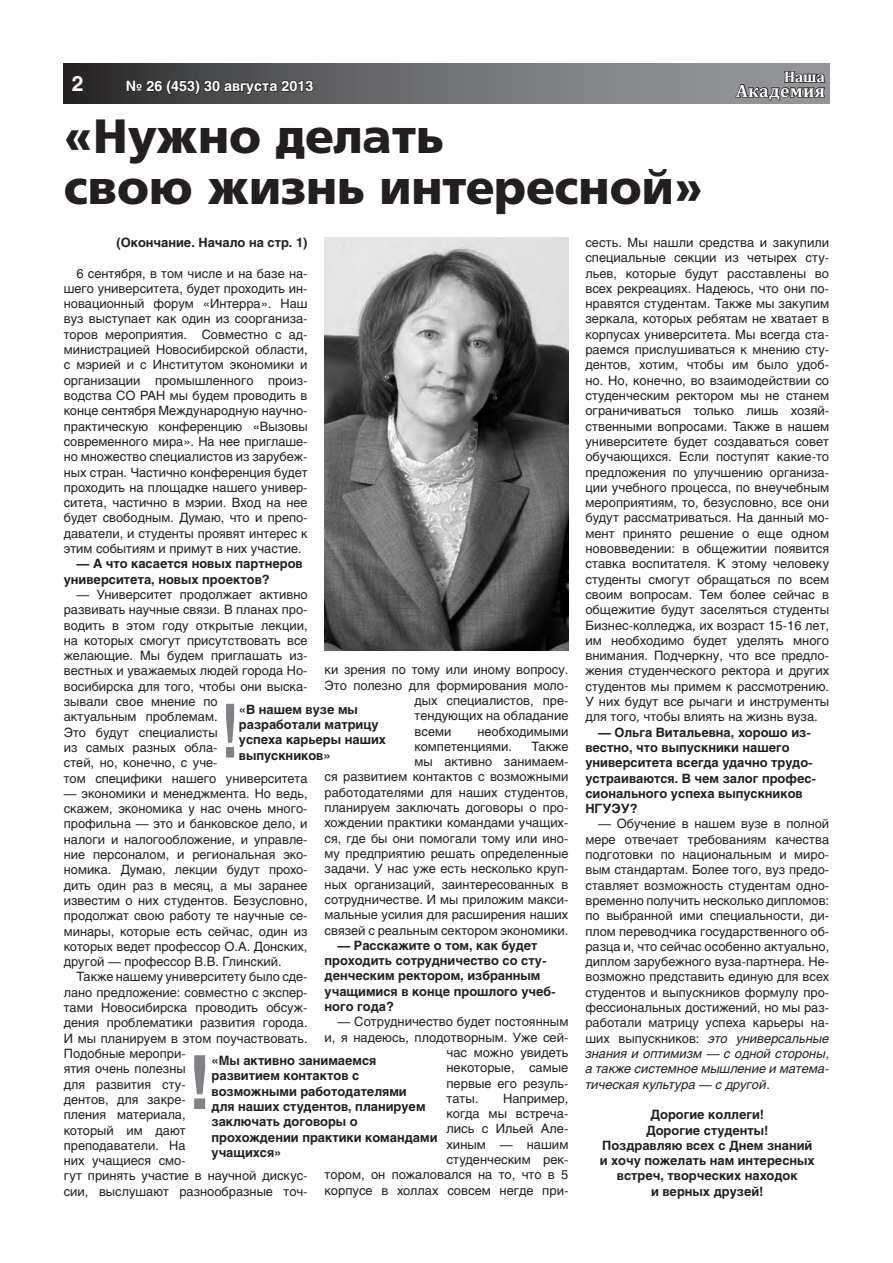
<style>
.page{position:relative;width:893px;height:1263px;background:#fff}
.page>*{position:absolute;margin:0;border:0;box-sizing:border-box;transform-origin:0 0}
.t1{font:700 48px/51px "AG Foreigner";color:#231f20}
.t2{font:700 21px "Helios";color:#fff}
.t3{font:700 17.85px "Cambria";letter-spacing:.02em;color:#fff}
.t4{font:700 15.3px "Cambria";color:#fff}
.t5{font:700 14.25px "Helios";color:#fff}
.t6{font:12.75px/15.3px "Helios";color:#231f20;text-align:justify}
.t7{font:700 12.75px/15.3px "Helios";color:#231f20}
.s1{font-style:italic}
</style>
<div class="page">
<svg style="left:64px;top:64px;width:765px;height:39px;background:#6b6c6f"></svg>
<svg style="left:734px;top:70px;width:92px;height:31px;background:#6b6b6d"></svg>
<svg style="left:125px;top:78px;width:189px;height:22px;background:#3d3c3d"></svg>
<img style="left:325px;top:237px;width:243px;height:414px">
<svg style="left:194px;top:1055px;width:11px;height:54px"></svg>
<svg style="left:226px;top:704px;width:8px;height:53px"></svg>
<h2 class="t2" style="left:72px;top:71px;width:13px">2</h2>
<p class="t5" style="left:126px;top:78px;width:189px">№ 26 (453) 30 августа 2013</p>
<h1 class="t1" style="left:64px;top:111px;width:641px">«Нужно делать<br>свою жизнь интересной»</h1>
<p class="t4" style="left:784px;top:66px;width:42px">Наша</p>
<h3 class="t3" style="left:736px;top:78px;width:90px">Академия</h3>
<p class="t7" style="left:117px;top:235px;width:193px">(Окончание. Начало на стр. 1)</p>
<p class="t6" style="left:64px;top:265px;width:245px;text-indent:13px">6 сентября, в том числе и на базе на&shy;шего университета, будет проходить ин&shy;новационный форум «Интерра». Наш вуз выступает как один из соорганиза&shy;торов мероприятия. Совместно с ад&shy;министрацией Новосибирской области, с мэрией и с Институтом экономики и организации промышленного произ&shy;водства СО РАН мы будем проводить в конце сентября Международную научно&shy;практическую конференцию «Вызовы современного мира». На нее приглаше&shy;но множество специалистов из зарубеж&shy;ных стран. Частично конференция будет проходить на площадке нашего универ&shy;ситета, частично в мэрии. Вход на нее будет свободным. Думаю, что и препо&shy;даватели, и студенты проявят интерес к этим событиям и примут в них участие.</p>
<p class="t7" style="left:64px;top:556px;width:240px;text-indent:13px">— А что касается новых партнеров университета, новых проектов?</p>
<p class="t6" style="left:64px;top:587px;width:245px;text-align:left;text-indent:13px">— Университет продолжает активно развивать научные связи. В планах про&shy;водить в этом году открытые лекции, на которых смогут присутствовать все желающие. Мы будем приглашать из&shy;вестных и уважаемых людей города Но&shy;восибирска для того, чтобы они выска&shy;зывали свое мнение по<br>актуальным проблемам.<br>Это будут специалисты<br>из самых разных обла-<br>стей, но, конечно, с уче-<br>том специфики нашего университета</p>
<p class="t6" style="left:64px;top:785px;width:245px">— экономики и менеджмента. Но ведь, скажем, экономика у нас очень много&shy;профильна — это и банковское дело, и налоги и налогообложение, и управле&shy;ние персоналом, и региональная эко&shy;номика. Думаю, лекции будут прохо&shy;дить один раз в месяц, а мы заранее известим о них студентов. Безусловно, продолжат свою работу те научные се&shy;минары, которые есть сейчас, один из которых ведет профессор О.А. Донских, другой — профессор В.В. Глинский.</p>
<p class="t6" style="left:64px;top:969px;width:245px;text-align:left;text-indent:13px">Также нашему университету было сде&shy;лано предложение: совместно с экспер&shy;тами Новосибирска проводить обсуж&shy;дения проблематики развития города.<br>И мы планируем в этом поучаствовать.<br>Подобные меропри-<br>ятия очень полезны<br>для развития сту-<br>дентов, для закре-<br>пления материала,<br>который им дают<br>преподаватели. На<br>них учащиеся смо-<br>гут принять участие в научной дискус&shy;сии, выслушают разнообразные точ-</p>
<p class="t6" style="left:325px;top:662px;width:245px">ки зрения по тому или иному вопросу.</p>
<p class="t6" style="left:325px;top:677px;width:245px">Это полезно для формирования моло-</p>
<p class="t6" style="left:415px;top:693px;width:155px">дых специалистов, пре-</p>
<p class="t6" style="left:415px;top:708px;width:155px">тендующих на обладание</p>
<p class="t6" style="left:415px;top:723px;width:38px">всеми</p>
<p class="t7" style="left:239px;top:701px;width:149px">«В нашем вузе мы разработали матрицу успеха карьеры наших выпускников»</p>
<p class="t6" style="left:415px;top:723px;width:155px;text-indent:63px">необходимыми компетенциями.</p>
<p class="t6" style="left:325px;top:739px;width:245px;text-align:right">Также<br>мы активно занимаем-<br>ся развитием контактов с возможными работодателями для наших студентов, планируем заключать договоры о про&shy;хождении практики командами учащих&shy;ся, где бы они помогали тому или ино&shy;му предприятию решать определенные задачи. У нас уже есть несколько круп&shy;ных организаций, заинтересованных в сотрудничестве. И мы приложим макси&shy;мальные усилия для расширения наших связей с реальным сектором экономики.</p>
<p class="t7" style="left:325px;top:938px;width:233px;text-indent:13px">— Расскажите о том, как будет проходить сотрудничество со сту&shy;денческим ректором, избранным учащимися в конце прошлого учеб&shy;ного года?</p>
<p class="t6" style="left:337px;top:1014px;width:233px">— Сотрудничество будет постоянным</p>
<p class="t6" style="left:325px;top:1029px;width:245px">и, я надеюсь, плодотворным. Уже сей-</p>
<p class="t6" style="left:446px;top:1045px;width:123px">час можно увидеть</p>
<p class="t6" style="left:446px;top:1060px;width:123px">некоторые, самые</p>
<p class="t6" style="left:446px;top:1075px;width:123px">первые его резуль-</p>
<p class="t6" style="left:446px;top:1090px;width:33px">таты.</p>
<p class="t7" style="left:212px;top:1053px;width:227px">«Мы активно занимаемся развитием контактов с возможными работодателями<br>для наших студентов, планируем заключать договоры о прохождении практики командами учащихся»</p>
<p class="t6" style="left:325px;top:1090px;width:245px;text-align:right">Например,<br>когда мы встреча-<br>лись с Ильей Але-<br>хиным — нашим<br>студенческим рек-<br>тором, он пожаловался на то, что в 5 корпусе в холлах совсем негде при-</p>
<p class="t6" style="left:585px;top:235px;width:245px">сесть. Мы нашли средства и закупили специальные секции из четырех сту&shy;льев, которые будут расставлены во всех рекреациях. Надеюсь, что они по&shy;нравятся студентам. Также мы закупим зеркала, которых ребятам не хватает в корпусах университета. Мы всегда ста&shy;раемся прислушиваться к мнению сту&shy;дентов, хотим, чтобы им было удоб&shy;но. Но, конечно, во взаимодействии со студенческим ректором мы не станем ограничиваться только лишь хозяй&shy;ственными вопросами. Также в нашем университете будет создаваться совет обучающихся. Если поступят какие-то предложения по улучшению организа&shy;ции учебного процесса, по внеучебным мероприятиям, то, безусловно, все они будут рассматриваться. На данный мо&shy;мент принято решение о еще одном нововведении: в общежитии появится ставка воспитателя. К этому человеку студенты смогут обращаться по всем своим вопросам. Тем более сейчас в общежитие будут заселяться студенты Бизнес-колледжа, их возраст 15-16 лет, им необходимо будет уделять много внимания. Подчеркну, что все предло&shy;жения студенческого ректора и других студентов мы примем к рассмотрению.<br>У них будут все рычаги и инструменты для того, чтобы влиять на жизнь вуза.</p>
<p class="t7" style="left:585px;top:724px;width:232px;text-indent:13px">— Ольга Витальевна, хорошо из&shy;вестно, что выпускники нашего университета всегда удачно трудо&shy;устраиваются. В чем залог профес&shy;сионального успеха выпускников<br>НГУЭУ?</p>
<p class="t6" style="left:585px;top:816px;width:245px;text-indent:13px">— Обучение в нашем вузе в полной мере отвечает требованиям качества подготовки по национальным и миро&shy;вым стандартам. Более того, вуз предо&shy;ставляет возможность студентам одно&shy;временно получить несколько дипломов: по выбранной ими специальности, ди&shy;плом переводчика государственного об&shy;разца и, что сейчас особенно актуально, диплом зарубежного вуза-партнера. Не&shy;возможно представить единую для всех студентов и выпускников формулу про&shy;фессиональных достижений, но мы раз&shy;работали матрицу успеха карьеры на&shy;ших выпускников: <span class="s1">это универсальные знания и оптимизм — с одной стороны, а также системное мышление и матема&shy;тическая культура — с другой</span>.</p>
<p class="t7" style="left:600px;top:1107px;width:216px;text-align:center">Дорогие коллеги!<br>Дорогие студенты!<br>Поздравляю всех с Днем знаний и хочу пожелать нам интересных встреч, творческих находок<br>и верных друзей!</p>
</div>
